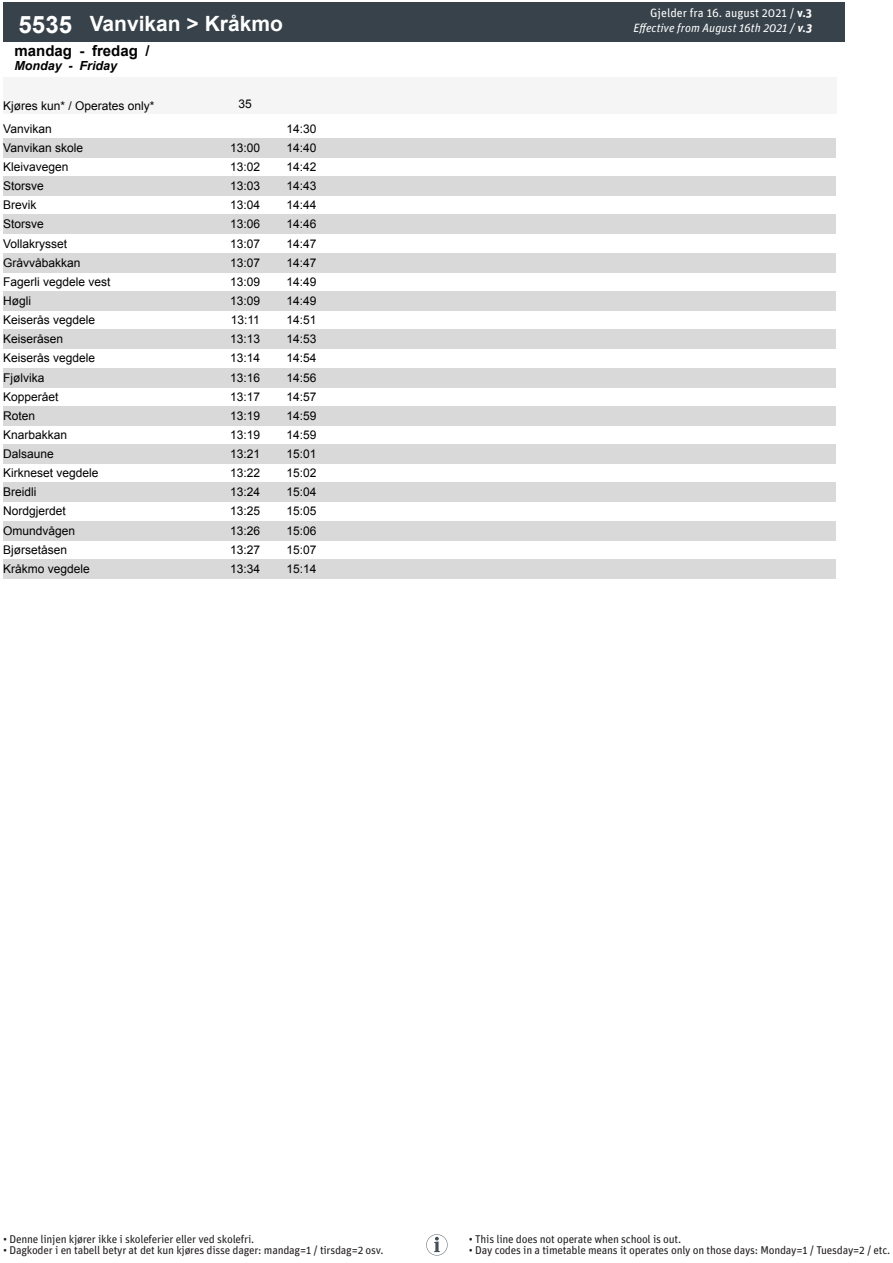
<style>
.page{position:relative;width:893px;height:1263px;background:#fff}
.page>*{position:absolute;margin:0;border:0;box-sizing:border-box;transform-origin:0 0}
.t1{font:700 21px "Arial";color:#fff}
.t2{font:700 15px "Arial";color:#000}
.t3{font:italic 700 12.45px "Arial";color:#000}
.t4{font:12px "Arial";color:#000}
.t5{font:italic 12px/14.4px "Unit Pro";color:#fff;text-align:right}
.t6{font:11.25px "Unit Pro";letter-spacing:-.02em;color:#231f20}
.s1{font-size:24px}
.s2{font-style:normal}
.s3{font-weight:700;font-style:normal}
.s4{font-weight:700}
</style>
<div class="page">
<div style="left:3px;top:138px;width:833px;height:20px;background:#d9d9d9"></div>
<div style="left:3px;top:177px;width:833px;height:19px;background:#d9d9d9"></div>
<div style="left:3px;top:215px;width:833px;height:19px;background:#d9d9d9"></div>
<div style="left:3px;top:253px;width:833px;height:19px;background:#d9d9d9"></div>
<div style="left:3px;top:291px;width:833px;height:20px;background:#d9d9d9"></div>
<div style="left:3px;top:330px;width:833px;height:19px;background:#d9d9d9"></div>
<div style="left:3px;top:368px;width:833px;height:19px;background:#d9d9d9"></div>
<div style="left:3px;top:406px;width:833px;height:19px;background:#d9d9d9"></div>
<div style="left:3px;top:444px;width:833px;height:20px;background:#d9d9d9"></div>
<div style="left:3px;top:483px;width:833px;height:19px;background:#d9d9d9"></div>
<div style="left:3px;top:521px;width:833px;height:19px;background:#d9d9d9"></div>
<div style="left:3px;top:559px;width:833px;height:19px;background:#d9d9d9"></div>
<div style="left:3px;top:78px;width:214px;height:36px;background:#f5f5f5"></div>
<div style="left:217px;top:78px;width:56px;height:36px;background:#f5f5f5"></div>
<div style="left:273px;top:78px;width:57px;height:36px;background:#f5f5f5"></div>
<div style="left:330px;top:78px;width:56px;height:36px;background:#f5f5f5"></div>
<div style="left:386px;top:78px;width:56px;height:36px;background:#f5f5f5"></div>
<div style="left:442px;top:78px;width:56px;height:36px;background:#f5f5f5"></div>
<div style="left:498px;top:78px;width:57px;height:36px;background:#f5f5f5"></div>
<div style="left:555px;top:78px;width:56px;height:36px;background:#f5f5f5"></div>
<div style="left:611px;top:78px;width:56px;height:36px;background:#f5f5f5"></div>
<div style="left:667px;top:78px;width:57px;height:36px;background:#f5f5f5"></div>
<div style="left:724px;top:78px;width:56px;height:36px;background:#f5f5f5"></div>
<div style="left:780px;top:78px;width:56px;height:36px;background:#f5f5f5"></div>
<div style="left:3px;top:2px;width:85px;height:40px;background:#37424a"></div>
<div style="left:88px;top:2px;width:757px;height:40px;background:#37424a"></div>
<svg style="left:426px;top:1234px;width:22px;height:21px"></svg>
<p class="t1" style="left:19px;top:9px;width:266px"><span class="s1">5535</span> Vanvikan &gt; Kråkmo</p>
<p class="t2" style="left:15px;top:40px;width:137px">mandag - fredag /</p>
<p class="t3" style="left:15px;top:57px;width:104px">Monday - Friday</p>
<p class="t4" style="left:3px;top:98px;width:153px">Kjøres kun* / Operates only*</p>
<p class="t4" style="left:239px;top:96px;width:15px">35</p>
<p class="t4" style="left:3px;top:120px;width:50px">Vanvikan</p>
<p class="t4" style="left:286px;top:120px;width:32px">14:30</p>
<p class="t4" style="left:3px;top:139px;width:81px">Vanvikan skole</p>
<p class="t4" style="left:230px;top:139px;width:32px">13:00</p>
<p class="t4" style="left:286px;top:139px;width:32px">14:40</p>
<p class="t4" style="left:3px;top:159px;width:67px">Kleivavegen</p>
<p class="t4" style="left:230px;top:159px;width:32px">13:02</p>
<p class="t4" style="left:286px;top:159px;width:32px">14:42</p>
<p class="t4" style="left:3px;top:178px;width:42px">Storsve</p>
<p class="t4" style="left:230px;top:178px;width:32px">13:03</p>
<p class="t4" style="left:286px;top:178px;width:32px">14:43</p>
<p class="t4" style="left:3px;top:197px;width:35px">Brevik</p>
<p class="t4" style="left:230px;top:197px;width:32px">13:04</p>
<p class="t4" style="left:286px;top:197px;width:32px">14:44</p>
<p class="t4" style="left:3px;top:216px;width:42px">Storsve</p>
<p class="t4" style="left:230px;top:216px;width:32px">13:06</p>
<p class="t4" style="left:286px;top:216px;width:32px">14:46</p>
<p class="t4" style="left:3px;top:235px;width:66px">Vollakrysset</p>
<p class="t4" style="left:230px;top:235px;width:32px">13:07</p>
<p class="t4" style="left:286px;top:235px;width:32px">14:47</p>
<p class="t4" style="left:3px;top:254px;width:79px">Gråvvåbakkan</p>
<p class="t4" style="left:230px;top:254px;width:32px">13:07</p>
<p class="t4" style="left:286px;top:254px;width:32px">14:47</p>
<p class="t4" style="left:3px;top:273px;width:109px">Fagerli vegdele vest</p>
<p class="t4" style="left:230px;top:273px;width:32px">13:09</p>
<p class="t4" style="left:286px;top:273px;width:32px">14:49</p>
<p class="t4" style="left:3px;top:292px;width:29px">Høgli</p>
<p class="t4" style="left:230px;top:292px;width:32px">13:09</p>
<p class="t4" style="left:286px;top:292px;width:32px">14:49</p>
<p class="t4" style="left:3px;top:312px;width:94px">Keiserås vegdele</p>
<p class="t4" style="left:231px;top:312px;width:31px">13:11</p>
<p class="t4" style="left:286px;top:312px;width:32px">14:51</p>
<p class="t4" style="left:3px;top:331px;width:62px">Keiseråsen</p>
<p class="t4" style="left:230px;top:331px;width:32px">13:13</p>
<p class="t4" style="left:286px;top:331px;width:32px">14:53</p>
<p class="t4" style="left:3px;top:350px;width:94px">Keiserås vegdele</p>
<p class="t4" style="left:230px;top:350px;width:32px">13:14</p>
<p class="t4" style="left:286px;top:350px;width:32px">14:54</p>
<p class="t4" style="left:3px;top:369px;width:43px">Fjølvika</p>
<p class="t4" style="left:230px;top:369px;width:32px">13:16</p>
<p class="t4" style="left:286px;top:369px;width:32px">14:56</p>
<p class="t4" style="left:3px;top:388px;width:57px">Kopperået</p>
<p class="t4" style="left:230px;top:388px;width:32px">13:17</p>
<p class="t4" style="left:286px;top:388px;width:32px">14:57</p>
<p class="t4" style="left:3px;top:407px;width:34px">Roten</p>
<p class="t4" style="left:230px;top:407px;width:32px">13:19</p>
<p class="t4" style="left:286px;top:407px;width:32px">14:59</p>
<p class="t4" style="left:3px;top:426px;width:66px">Knarbakkan</p>
<p class="t4" style="left:230px;top:426px;width:32px">13:19</p>
<p class="t4" style="left:286px;top:426px;width:32px">14:59</p>
<p class="t4" style="left:3px;top:446px;width:52px">Dalsaune</p>
<p class="t4" style="left:230px;top:446px;width:32px">13:21</p>
<p class="t4" style="left:286px;top:446px;width:32px">15:01</p>
<p class="t4" style="left:3px;top:465px;width:97px">Kirkneset vegdele</p>
<p class="t4" style="left:230px;top:465px;width:32px">13:22</p>
<p class="t4" style="left:286px;top:465px;width:32px">15:02</p>
<p class="t4" style="left:3px;top:484px;width:35px">Breidli</p>
<p class="t4" style="left:230px;top:484px;width:32px">13:24</p>
<p class="t4" style="left:286px;top:484px;width:32px">15:04</p>
<p class="t4" style="left:3px;top:503px;width:64px">Nordgjerdet</p>
<p class="t4" style="left:230px;top:503px;width:32px">13:25</p>
<p class="t4" style="left:286px;top:503px;width:32px">15:05</p>
<p class="t4" style="left:3px;top:522px;width:74px">Omundvågen</p>
<p class="t4" style="left:230px;top:522px;width:32px">13:26</p>
<p class="t4" style="left:286px;top:522px;width:32px">15:06</p>
<p class="t4" style="left:3px;top:541px;width:66px">Bjørsetåsen</p>
<p class="t4" style="left:230px;top:541px;width:32px">13:27</p>
<p class="t4" style="left:286px;top:541px;width:32px">15:07</p>
<p class="t4" style="left:3px;top:560px;width:88px">Kråkmo vegdele</p>
<p class="t4" style="left:230px;top:560px;width:32px">13:34</p>
<p class="t4" style="left:286px;top:560px;width:32px">15:14</p>
<p class="t5" style="left:633px;top:5px;width:180px"><span class="s2">Gjelder fra 16. august 2021 /</span> <span class="s3">v.3<br></span>Effective from August 16th 2021 / <span class="s4">v.3</span></p>
<p class="t6" style="left:3px;top:1231px;width:253px">• Denne linjen kjører ikke i skoleferier eller ved skolefri.</p>
<p class="t6" style="left:3px;top:1243px;width:382px">• Dagkoder i en tabell betyr at det kun kjøres disse dager: mandag=1 / tirsdag=2 osv.</p>
<p class="t6" style="left:469px;top:1231px;width:214px">• This line does not operate when school is out.</p>
<p class="t6" style="left:469px;top:1243px;width:423px">• Day codes in a timetable means it operates only on those days: Monday=1 / Tuesday=2 / etc.</p>
</div>
